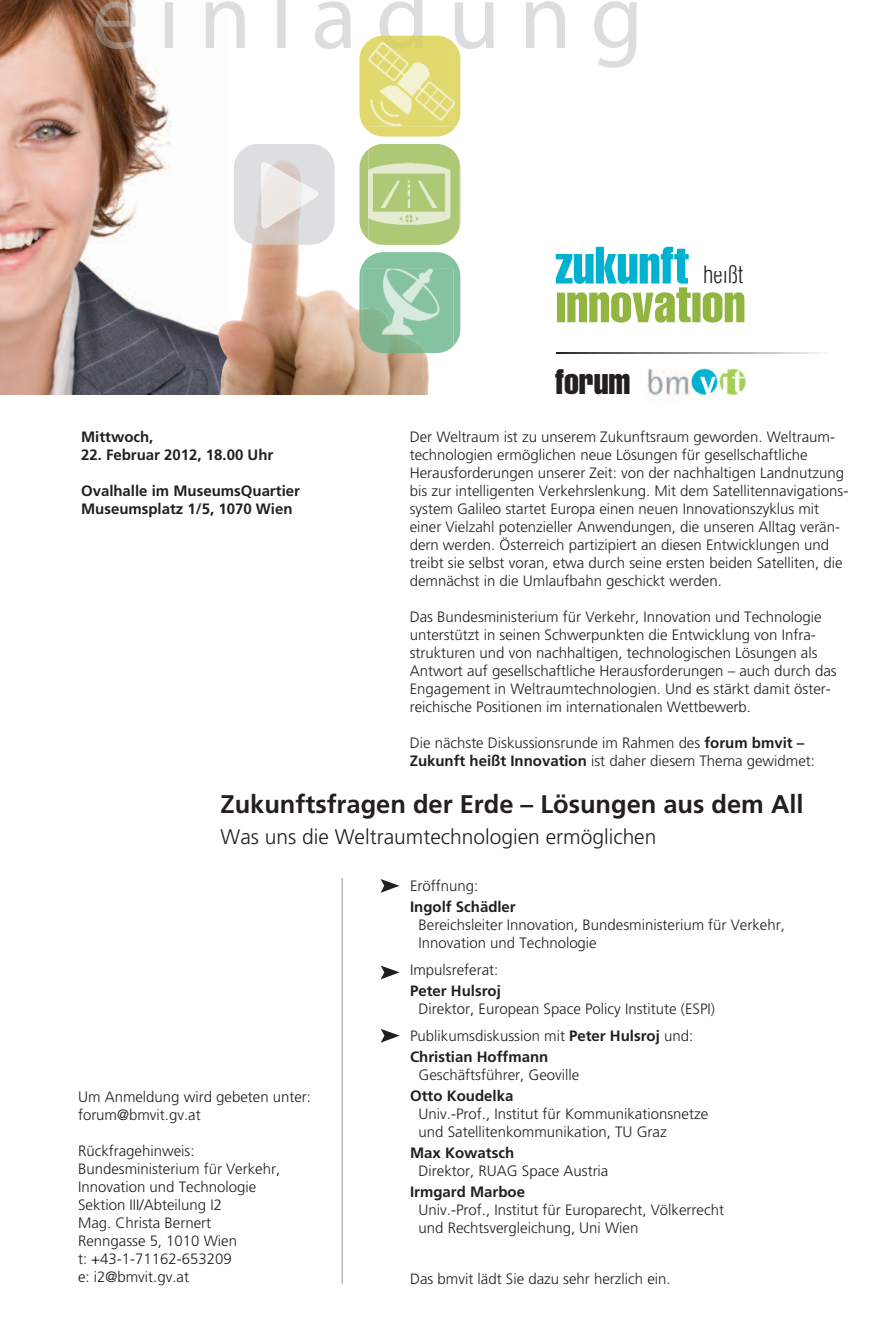
<style>
.page{position:relative;width:893px;height:1340px;background:#fff}
.page>*{position:absolute;margin:0;border:0;box-sizing:border-box;transform-origin:0 0}
.t1{font:extra-condensed 51.6px "Helvetica";color:#91b540}
.t2{font:extra-condensed 51.6px "Helvetica";color:#00b2cf}
.t3{font:extra-condensed 34.8px "Helvetica";color:#231f20}
.t4{font:700 25.5px "Frutiger";color:#231f20}
.t5{font:300 condensed 23.4px "Helvetica";color:#231f20}
.t6{font:300 21px "Frutiger";color:#231f20}
.t7{font:300 15px/18px "Frutiger";color:#231f20}
.t8{font:700 15px/18px "Frutiger";color:#231f20}
.s1{font-weight:700}
</style>
<div class="page">
<img style="left:0;top:0;width:218px;height:394px">
<img style="left:218px;top:245px;width:211px;height:149px">
<svg style="left:234px;top:144px;width:101px;height:101px"></svg>
<img style="left:261px;top:165px;width:41px;height:63px">
<svg style="left:557px;top:352px;width:265px;height:2px"></svg>
<img style="left:647px;top:368px;width:98px;height:32px">
<svg style="left:359px;top:149px;width:101px;height:90px"></svg>
<img style="left:368px;top:144px;width:91px;height:101px">
<svg style="left:359px;top:252px;width:101px;height:94px"></svg>
<img style="left:359px;top:309px;width:3px;height:31px">
<img style="left:362px;top:269px;width:91px;height:84px">
<img style="left:362px;top:308px;width:64px;height:45px">
<svg style="left:95px;top:0;width:542px;height:136px"></svg>
<img style="left:359px;top:36px;width:96px;height:90px">
<img style="left:380px;top:36px;width:43px;height:14px">
<svg style="left:381px;top:879px;width:18px;height:13px"></svg>
<svg style="left:381px;top:965px;width:19px;height:14px"></svg>
<svg style="left:381px;top:1029px;width:19px;height:13px"></svg>
<hr style="left:342px;top:878px;width:1px;height:405px;background:#939598">
<p class="t8" style="left:81px;top:429px;width:74px">Mittwoch,</p>
<p class="t8" style="left:81px;top:447px;width:194px">22. Februar 2012, 18.00 Uhr</p>
<p class="t8" style="left:81px;top:483px;width:220px">Ovalhalle im MuseumsQuartier<br>Museumsplatz 1/5, 1070 Wien</p>
<h1 class="t2" style="left:556px;top:247px;width:135px">zukunft</h1>
<h1 class="t1" style="left:556px;top:285px;width:191px">innovation</h1>
<h3 class="t5" style="left:703px;top:261px;width:42px">heißt</h3>
<h2 class="t3" style="left:555px;top:369px;width:77px">forum</h2>
<p class="t7" style="left:410px;top:429px;width:440px">Der Weltraum ist zu unserem Zukunftsraum geworden. Weltraum&shy;technologien ermöglichen neue Lösungen für gesellschaftliche Herausforderungen unserer Zeit: von der nachhaltigen Landnutzung bis zur intelligenten Verkehrslenkung. Mit dem Satellitennavigations&shy;system Galileo startet Europa einen neuen Innovationszyklus mit einer Vielzahl potenzieller Anwendungen, die unseren Alltag verän&shy;dern werden. Österreich partizipiert an diesen Entwicklungen und treibt sie selbst voran, etwa durch seine ersten beiden Satelliten, die demnächst in die Umlaufbahn geschickt werden.</p>
<p class="t7" style="left:410px;top:609px;width:429px">Das Bundesministerium für Verkehr, Innovation und Technologie unterstützt in seinen Schwerpunkten die Entwicklung von Infra&shy;strukturen und von nachhaltigen, technologischen Lösungen als Antwort auf gesellschaftliche Herausforderungen – auch durch das Engagement in Weltraumtechnologien. Und es stärkt damit öster&shy;reichische Positionen im internationalen Wettbewerb.</p>
<p class="t7" style="left:410px;top:735px;width:407px">Die nächste Diskussionsrunde im Rahmen des <span class="s1">forum bmvit –<br>Zukunft heißt Innovation</span> ist daher diesem Thema gewidmet:</p>
<h3 class="t4" style="left:221px;top:794px;width:584px">Zukunftsfragen der Erde – Lösungen aus dem All</h3>
<h3 class="t6" style="left:221px;top:828px;width:437px">Was uns die Weltraumtechnologien ermöglichen</h3>
<p class="t7" style="left:78px;top:1088px;width:235px">Um Anmeldung wird gebeten unter: forum@bmvit.gv.at</p>
<p class="t7" style="left:78px;top:1142px;width:204px">Rückfragehinweis:<br>Bundesministerium für Verkehr,<br>Innovation und Technologie<br>Sektion III/Abteilung I2<br>Mag. Christa Bernert<br>Renngasse 5, 1010 Wien<br>t: +43-1-71162-653209<br>e: i2@bmvit.gv.at</p>
<p class="t7" style="left:410px;top:877px;width:70px">Eröffnung:</p>
<p class="t8" style="left:410px;top:898px;width:107px">Ingolf Schädler</p>
<p class="t7" style="left:419px;top:916px;width:368px">Bereichsleiter Innovation, Bundesministerium für Verkehr,<br>Innovation und Technologie</p>
<p class="t7" style="left:410px;top:961px;width:90px">Impulsreferat:</p>
<p class="t8" style="left:410px;top:982px;width:92px">Peter Hulsroj</p>
<p class="t7" style="left:410px;top:996px;width:306px;line-height:27px;text-indent:9px">Direktor, European Space Policy Institute (ESPI)<br>Publikumsdiskussion mit <span class="s1">Peter Hulsroj</span> und:</p>
<p class="t8" style="left:410px;top:1048px;width:140px">Christian Hoffmann</p>
<p class="t7" style="left:419px;top:1066px;width:162px">Geschäftsführer, Geoville</p>
<p class="t8" style="left:410px;top:1087px;width:105px">Otto Koudelka</p>
<p class="t7" style="left:419px;top:1105px;width:291px">Univ.-Prof., Institut für Kommunikationsnetze und Satellitenkommunikation, TU Graz</p>
<p class="t8" style="left:410px;top:1144px;width:106px">Max Kowatsch</p>
<p class="t7" style="left:419px;top:1162px;width:191px">Direktor, RUAG Space Austria</p>
<p class="t8" style="left:410px;top:1183px;width:116px">Irmgard Marboe</p>
<p class="t7" style="left:419px;top:1201px;width:307px">Univ.-Prof., Institut für Europarecht, Völkerrecht und Rechtsvergleichung, Uni Wien</p>
<p class="t7" style="left:410px;top:1270px;width:262px">Das bmvit lädt Sie dazu sehr herzlich ein.</p>
</div>
